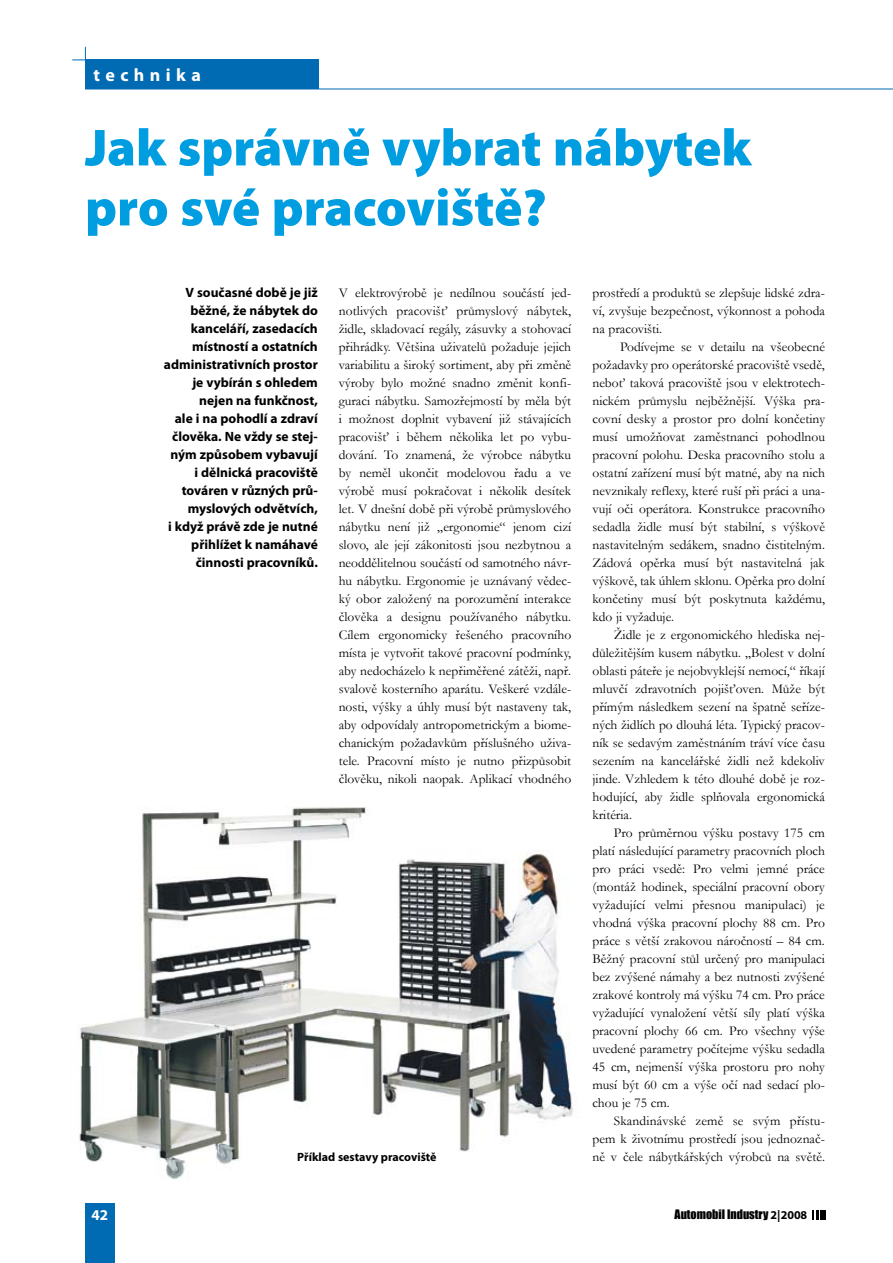
<style>
.page{position:relative;width:893px;height:1263px;background:#fff}
.page>*{position:absolute;margin:0;border:0;box-sizing:border-box;transform-origin:0 0}
.t1{font:900 52.5px/60px "Myriad Pro";color:#009ee0}
.t2{font:700 18px "Myriad Pro";letter-spacing:.3em;color:#fff}
.t3{font:700 15px "Myriad Pro";color:#fff}
.t4{font:13.5px/18px "Garamond";color:#000;text-align:justify}
.t5{font:700 13.5px/18px "Myriad Pro";color:#000;text-align:right}
.t6{font:700 12px "Myriad Pro";color:#000}
.t7{font:12px "Impact";color:#000}
.s1{font-family:"Myriad Pro";font-weight:700}
</style>
<div class="page">
<hr style="left:85px;top:89px;width:808px;height:1px;background:#006ab2">
<div style="left:85px;top:60px;width:233px;height:29px;background:#006ab2"></div>
<div style="left:85px;top:1203px;width:30px;height:60px;background:#006ab2"></div>
<svg style="left:72px;top:47px;width:14px;height:14px"></svg>
<svg style="left:812px;top:1211px;width:7px;height:9px"></svg>
<div style="left:820px;top:1211px;width:5px;height:9px;background:#000"></div>
<img style="left:79px;top:807px;width:495px;height:372px">
<h2 class="t2" style="left:94px;top:63px;width:109px">technika</h2>
<h1 class="t1" style="left:85px;top:116px;width:668px">Jak správně vybrat nábytek pro své pracoviště?</h1>
<p class="t5" style="left:164px;top:283px;width:155px">V současné době je již běžné, že nábytek do kanceláří, zasedacích místností a ostatních administrativních prostor je vybírán s ohledem nejen na funkčnost,<br>ale i na pohodlí a zdraví člověka. Ne vždy se stej&shy;ným způsobem vybavují i dělnická pracoviště továren v různých prů&shy;myslových odvětvích,<br>i když právě zde je nutné přihlížet k namáhavé činnosti pracovníků.</p>
<p class="t4" style="left:339px;top:283px;width:234px">V elektrovýrobě je nedílnou součástí jed&shy;notlivých pracovišť průmyslový nábytek, židle, skladovací regály, zásuvky a stohovací přihrádky. Většina uživatelů požaduje jejich variabilitu a široký sortiment, aby při změně výroby bylo možné snadno změnit konfi&shy;guraci nábytku. Samozřejmostí by měla být i možnost doplnit vybavení již stávajících pracovišť i během několika let po vybu&shy;dování. To znamená, že výrobce nábytku by neměl ukončit modelovou řadu a ve výrobě musí pokračovat i několik desítek let. V dnešní době při výrobě průmyslového nábytku není již „ergonomie“ jenom cizí slovo, ale její zákonitosti jsou nezbytnou a neoddělitelnou součástí od samotného návr&shy;hu nábytku. Ergonomie je uznávaný vědec&shy;ký obor založený na porozumění interakce člověka a designu používaného nábytku.<br>Cílem ergonomicky řešeného pracovního místa je vytvořit takové pracovní podmínky, aby nedocházelo k nepřiměřené zátěži, např. svalově kosterního aparátu. Veškeré vzdále&shy;nosti, výšky a úhly musí být nastaveny tak, aby odpovídaly antropometrickým a biome&shy;chanickým požadavkům příslušného uživa&shy;tele. Pracovní místo je nutno přizpůsobit člověku, nikoli naopak. Aplikací vhodného</p>
<p class="t4" style="left:592px;top:283px;width:234px">prostředí a produktů se zlepšuje lidské zdra&shy;ví, zvyšuje bezpečnost, výkonnost a pohoda na pracovišti.</p>
<p class="t4" style="left:592px;top:337px;width:234px;text-indent:28px">Podívejme se v detailu na všeobecné požadavky pro operátorské pracoviště vsedě, neboť taková pracoviště jsou v elektrotech&shy;nickém průmyslu nejběžnější. Výška pra&shy;covní desky a prostor pro dolní končetiny musí umožňovat zaměstnanci pohodlnou pracovní polohu. Deska pracovního stolu a ostatní zařízení musí být matné, aby na nich nevznikaly reflexy, které ruší při práci a una&shy;vují oči operátora. Konstrukce pracovního sedadla židle musí být stabilní, s výškově nastavitelným sedákem, snadno čistitelným.<br>Zádová opěrka musí být nastavitelná jak výškově, tak úhlem sklonu. Opěrka pro dolní končetiny musí být poskytnuta každému, kdo ji vyžaduje.</p>
<p class="t4" style="left:592px;top:625px;width:234px;text-indent:21px">Židle je z ergonomického hlediska nej&shy;důležitějším kusem nábytku. „Bolest v dolní oblasti páteře je nejobvyklejší nemocí,“ říkají mluvčí zdravotních pojišťoven. Může být přímým následkem sezení na špatně seříze&shy;ných židlích po dlouhá léta. Typický pracov&shy;ník se sedavým zaměstnáním tráví více času sezením na kancelářské židli než kdekoliv jinde. Vzhledem k této dlouhé době je roz&shy;hodující, aby židle splňovala ergonomická kritéria.</p>
<p class="t4" style="left:592px;top:823px;width:234px;text-indent:21px">Pro průměrnou výšku postavy 175 cm platí následující parametry pracovních ploch pro práci vsedě: Pro velmi jemné práce (montáž hodinek, speciální pracovní obory vyžadující velmi přesnou manipulaci) je vhodná výška pracovní plochy 88 cm. Pro práce s větší zrakovou náročností – 84 cm.<br>Běžný pracovní stůl určený pro manipulaci bez zvýšené námahy a bez nutnosti zvýšené zrakové kontroly má výšku 74 cm. Pro práce vyžadující vynaložení větší síly platí výška pracovní plochy 66 cm. Pro všechny výše uvedené parametry počítejme výšku sedadla 45 cm, nejmenší výška prostoru pro nohy musí být 60 cm a výše očí nad sedací plo&shy;chou je 75 cm.</p>
<p class="t4" style="left:592px;top:1111px;width:234px;text-indent:21px">Skandinávské země se svým přístu&shy;pem k životnímu prostředí jsou jednoznač&shy;ně v čele nábytkářských výrobců na světě.</p>
<p class="t6" style="left:297px;top:1149px;width:141px">Příklad sestavy pracoviště</p>
<p class="t3" style="left:91px;top:1205px;width:18px">42</p>
<p class="t7" style="left:675px;top:1205px;width:134px">Automobil Industry <span class="s1">2|2008</span></p>
</div>
